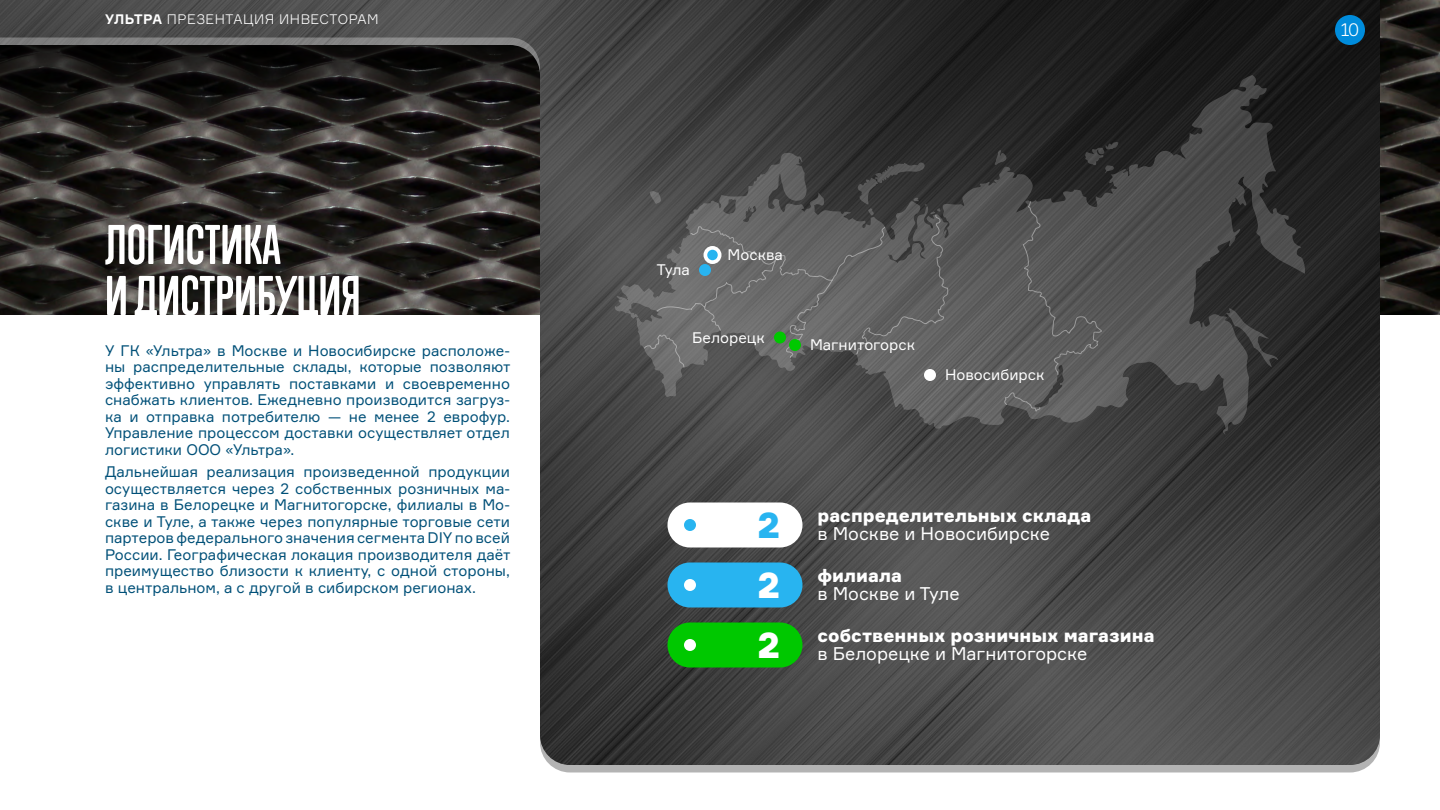
<style>
.page{position:relative;width:1440px;height:810px;background:#fff}
.page>*{position:absolute;margin:0;border:0;box-sizing:border-box;transform-origin:0 0}
.t1{font:700 51px/51px "Trump Soft Pro";color:#fff}
.t2{font:900 36px "Formular";color:#28b4f0}
.t3{font:900 36px "Formular";color:#fff}
.t4{font:900 18px/18px "Formular";color:#fff;text-align:center}
.t5{font:18px "Formular";color:#fff}
.t6{font:300 18px "Formular";color:#fff}
.t7{font:15px/16.5px "Formular";color:#005078;text-align:justify}
.t8{font:15px "Formular";color:#fff}
.t9{font:300 13.5px "Formular";letter-spacing:.04em;color:#fff}
.s1{font-weight:700}
.s2{font-size:36px}
.s3{font-weight:400}
</style>
<div class="page">
<img style="left:1380px;top:0;width:60px;height:315px">
<img style="left:0;top:0;width:1380px;height:735px">
<svg style="left:0;top:38px;width:540px;height:37px;background:#272626"></svg>
<div style="left:1335px;top:15px;width:30px;height:30px;background:#008cdc;border-radius:50%"></div>
<svg style="left:540px;top:735px;width:840px;height:38px;background:#626262"></svg>
<svg style="left:615px;top:75px;width:691px;height:360px;background:#3b3b3b"></svg>
<svg style="left:644px;top:196px;width:459px;height:216px;background:#5d5d5d"></svg>
<div style="left:774px;top:332px;width:12px;height:12px;background:#00c800;border-radius:50%"></div>
<div style="left:789px;top:339px;width:12px;height:12px;background:#00c800;border-radius:50%"></div>
<svg style="left:704px;top:246px;width:18px;height:18px"></svg>
<div style="left:699px;top:264px;width:12px;height:12px;background:#28b4f0;border-radius:50%"></div>
<div style="left:924px;top:369px;width:12px;height:12px;background:#fff;border-radius:50%"></div>
<div style="left:668px;top:622px;width:134px;height:46px;background:#00c800;border-radius:22px"></div>
<div style="left:684px;top:639px;width:12px;height:12px;background:#fff;border-radius:50%"></div>
<div style="left:668px;top:502px;width:134px;height:46px;background:#fff;border-radius:22px"></div>
<div style="left:684px;top:519px;width:12px;height:12px;background:#28b4f0;border-radius:50%"></div>
<div style="left:668px;top:562px;width:134px;height:46px;background:#28b4f0;border-radius:22px"></div>
<div style="left:684px;top:579px;width:12px;height:12px;background:#fff;border-radius:50%"></div>
<div style="left:707px;top:250px;width:11px;height:10px;background:#28b4f0;border-radius:50%"></div>
<p class="t9" style="left:105px;top:11px;width:275px"><span class="s1">УЛЬТРА</span> ПРЕЗЕНТАЦИЯ ИНВЕСТОРАМ</p>
<h1 class="t1" style="left:105px;top:219px;width:257px">ЛОГИСТИКА<br>И ДИСТРИБУЦИЯ</h1>
<p class="t7" style="left:105px;top:342px;width:407px">У ГК «Ультра» в Москве и Новосибирске расположе&shy;ны распределительные склады, которые позволяют эффективно управлять поставками и своевременно снабжать клиентов. Ежедневно производится загруз&shy;ка и отправка потребителю — не менее 2 еврофур.<br>Управление процессом доставки осуществляет отдел логистики ООО «Ультра».</p>
<p class="t7" style="left:105px;top:463px;width:407px">Дальнейшая реализация произведенной продукции осуществляется через 2 собственных розничных ма&shy;газина в Белорецке и Магнитогорске, филиалы в Мо&shy;скве и Туле, а также через популярные торговые сети партеров федерального значения сегмента DIY по всей России. Географическая локация производителя даёт преимущество близости к клиенту, с одной стороны, в центральном, а с другой в сибирском регионах.</p>
<p class="t8" style="left:657px;top:261px;width:35px">Тула</p>
<p class="t8" style="left:728px;top:246px;width:57px">Москва</p>
<p class="t8" style="left:692px;top:328px;width:74px">Белорецк</p>
<p class="t8" style="left:810px;top:336px;width:107px">Магнитогорск</p>
<p class="t8" style="left:945px;top:366px;width:101px">Новосибирск</p>
<h2 class="t2" style="left:758px;top:502px;width:24px">2</h2>
<h2 class="t3" style="left:758px;top:562px;width:24px">2</h2>
<p class="t4" style="left:818px;top:507px;width:275px">распределительных склада</p>
<p class="t5" style="left:818px;top:523px;width:234px">в Москве и Новосибирске</p>
<p class="t4" style="left:818px;top:567px;width:86px">филиала</p>
<p class="t5" style="left:818px;top:583px;width:144px">в Москве и Туле</p>
<p class="t4" style="left:758px;top:627px;width:399px"><span class="s2">2</span> собственных розничных магазина <span class="s3">в Белорецке и Магнитогорске</span></p>
<p class="t6" style="left:1341px;top:19px;width:20px">10</p>
</div>
